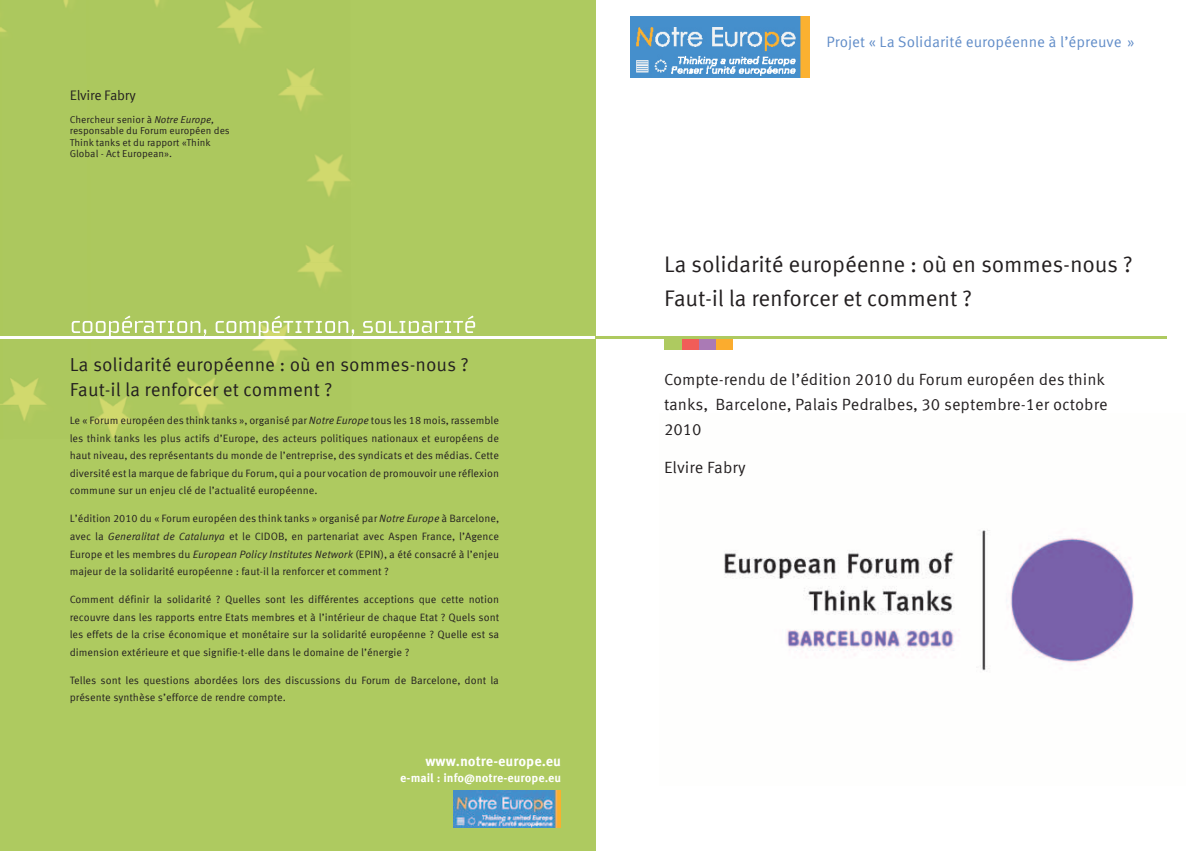
<style>
.page{position:relative;width:1191px;height:851px;background:#fff}
.page>*{position:absolute;margin:0;border:0;box-sizing:border-box;transform-origin:0 0}
.t1{font:22.5px/33.8px "Meta Corr Turk";letter-spacing:-.01em;color:#231f20}
.t2{font:18.75px/25px "Meta Corr Turk";color:#231f20}
.t3{font:16.25px/25px "Meta Corr Turk";color:#231f20}
.t4{font:15px "Meta Corr Turk";color:#608cc8}
.t5{font:700 14.12px "Meta Corr Turk";color:#fff}
.t6{font:13.75px "Meta Corr Turk";letter-spacing:-.02em;color:#231f20}
.t7{font:700 12px "Meta Corr Turk";color:#fff}
.t8{font:10.62px/17.5px "Meta Corr Turk";color:#231f20;text-align:justify}
.t9{font:10px/11.2px "Meta Corr Turk";color:#231f20}
.s1{font-style:italic}
</style>
<div class="page">
<img style="left:724px;top:530px;width:410px;height:141px">
<img style="left:630px;top:17px;width:179px;height:61px">
<div style="left:0;top:0;width:595px;height:850px;background:#aeca60"></div>
<img style="left:88px;top:88px;width:263px;height:350px">
<img style="left:0;top:0;width:88px;height:421px">
<img style="left:86px;top:0;width:229px;height:88px">
<hr style="left:0;top:335px;width:595px;height:3px;background:#fff">
<div style="left:716px;top:338px;width:17px;height:12px;background:#fbac2e"></div>
<div style="left:698px;top:338px;width:18px;height:12px;background:#aa7ab5"></div>
<div style="left:681px;top:338px;width:18px;height:12px;background:#f15d58"></div>
<div style="left:664px;top:338px;width:17px;height:12px;background:#aeca60"></div>
<svg style="left:72px;top:315px;width:403px;height:21px"></svg>
<hr style="left:595px;top:335px;width:572px;height:3px;background:#aeca60">
<img style="left:454px;top:790px;width:106px;height:37px">
<p class="t6" style="left:70px;top:87px;width:68px">Elvire Fabry</p>
<p class="t9" style="left:70px;top:114px;width:162px">Chercheur senior à <span class="s1">Notre Europe, </span>responsable du Forum européen des<br>Think tanks et du rapport «Think<br>Global - Act European».</p>
<h2 class="t2" style="left:70px;top:352px;width:401px">La solidarité européenne : où en sommes-nous ?<br>Faut-il la renforcer et comment ?</h2>
<p class="t8" style="left:70px;top:411px;width:431px">Le « Forum européen des think tanks », organisé par <span class="s1">Notre Europe</span> tous les 18 mois, rassemble les think tanks les plus actifs d’Europe, des acteurs politiques nationaux et européens de haut niveau, des représentants du monde de l’entreprise, des syndicats et des médias. Cette diversité est la marque de fabrique du Forum, qui a pour vocation de promouvoir une réflexion commune sur un enjeu clé de l’actualité européenne.</p>
<p class="t8" style="left:70px;top:510px;width:431px">L’édition 2010 du « Forum européen des think tanks » organisé par <span class="s1">Notre Europe</span> à Barcelone, avec la <span class="s1">Generalitat de Catalunya</span> et le CIDOB, en partenariat avec Aspen France, l’Agence Europe et les membres du <span class="s1">European Policy Institutes Network</span> (EPIN), a été consacré à l’enjeu majeur de la solidarité européenne : faut-il la renforcer et comment ?</p>
<p class="t8" style="left:70px;top:590px;width:431px">Comment définir la solidarité ? Quelles sont les différentes acceptions que cette notion recouvre dans les rapports entre Etats membres et à l’intérieur de chaque Etat ? Quels sont les effets de la crise économique et monétaire sur la solidarité européenne ? Quelle est sa dimension extérieure et que signifie-t-elle dans le domaine de l’énergie ?</p>
<p class="t8" style="left:70px;top:671px;width:431px">Telles sont les questions abordées lors des discussions du Forum de Barcelone, dont la présente synthèse s’efforce de rendre compte.</p>
<h3 class="t5" style="left:425px;top:753px;width:137px">www.notre-europe.eu</h3>
<p class="t7" style="left:400px;top:771px;width:162px">e-mail : info@notre-europe.eu</p>
<h3 class="t4" style="left:826px;top:34px;width:310px">Projet « La Solidarité européenne à l’épreuve »</h3>
<h1 class="t1" style="left:664px;top:247px;width:470px">La solidarité européenne : où en sommes-nous ?<br>Faut-il la renforcer et comment ?</h1>
<h3 class="t3" style="left:664px;top:367px;width:445px">Compte-rendu de l’édition 2010 du Forum européen des think tanks, Barcelone, Palais Pedralbes, 30 septembre-1er octobre<br>2010</h3>
<h3 class="t3" style="left:664px;top:454px;width:83px">Elvire Fabry</h3>
</div>
